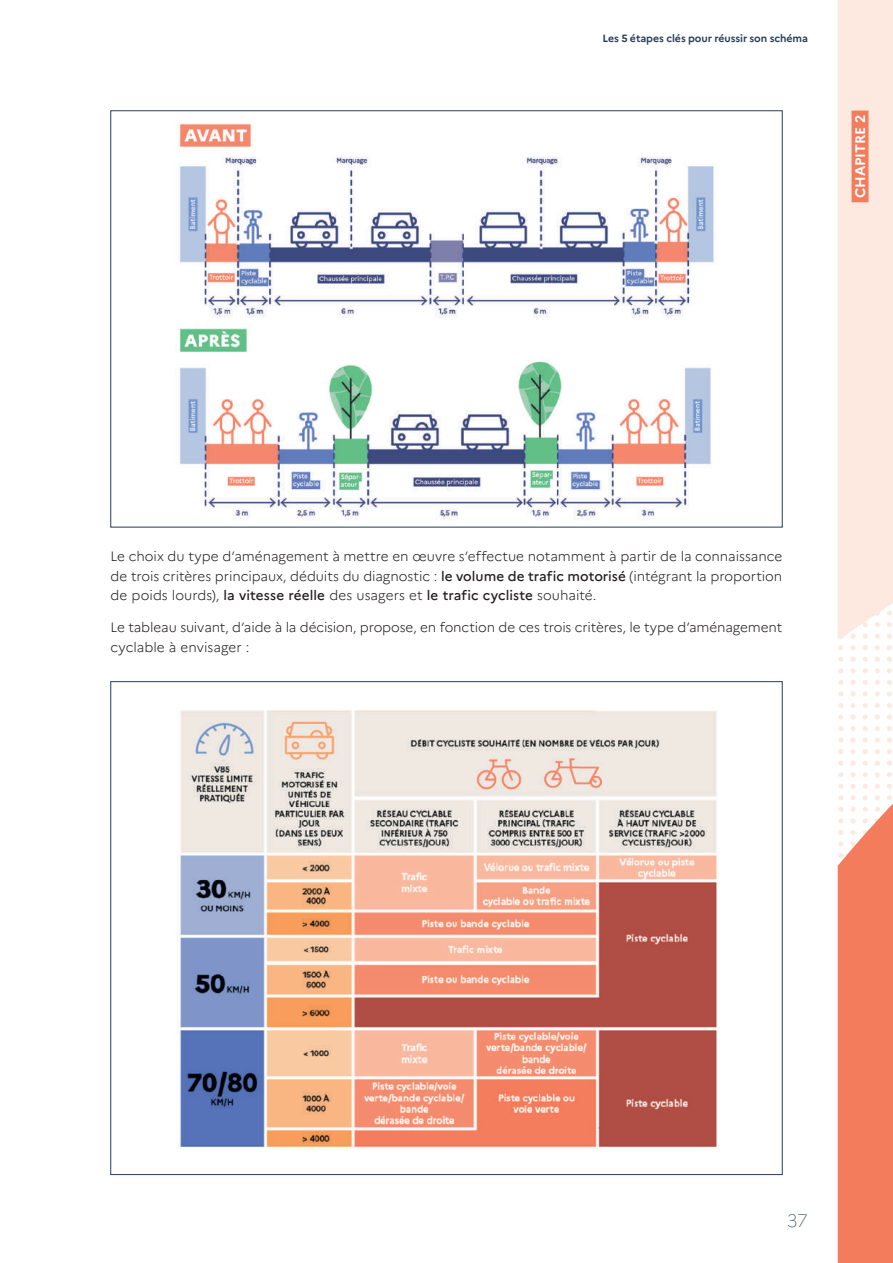
<style>
.page{position:relative;width:893px;height:1263px;background:#fff}
.page>*{position:absolute;margin:0;border:0;box-sizing:border-box;transform-origin:0 0}
.t1{font:100 18px "Marianne";color:#263e58}
.t2{font:700 13.8px "Marianne";letter-spacing:-.005em;color:#fff}
.t3{font:300 13.5px/19.5px "Marianne";letter-spacing:-.01em;color:#231f20;text-align:justify}
.t4{font:700 10.5px "Marianne";letter-spacing:-.005em;color:#263e58}
.s1{font-weight:500}
</style>
<div class="page">
<svg style="left:838px;top:761px;width:54px;height:5px"></svg>
<svg style="left:838px;top:749px;width:54px;height:5px"></svg>
<svg style="left:838px;top:737px;width:54px;height:6px"></svg>
<svg style="left:838px;top:726px;width:54px;height:5px"></svg>
<svg style="left:838px;top:714px;width:54px;height:6px"></svg>
<svg style="left:838px;top:703px;width:54px;height:5px"></svg>
<svg style="left:838px;top:691px;width:54px;height:5px"></svg>
<svg style="left:838px;top:680px;width:54px;height:5px"></svg>
<svg style="left:838px;top:668px;width:54px;height:5px"></svg>
<svg style="left:838px;top:657px;width:54px;height:5px"></svg>
<svg style="left:838px;top:645px;width:54px;height:5px"></svg>
<div style="left:838px;top:0;width:55px;height:639px;background:#fde9df"></div>
<svg style="left:838px;top:772px;width:55px;height:491px;background:#f48c70"></svg>
<div style="left:851px;top:111px;width:17px;height:91px;background:#f37c5d"></div>
<img style="left:179px;top:122px;width:535px;height:398px">
<img style="left:177px;top:710px;width:541px;height:439px">
<p class="t4" style="left:603px;top:30px;width:207px">Les 5 étapes clés pour réussir son schéma</p>
<p class="t2" style="left:849px;top:198px;width:85px;rotate:-90deg">CHAPITRE 2</p>
<p class="t3" style="left:111px;top:547px;width:673px">Le choix du type d’aménagement à mettre en œuvre s’effectue notamment à partir de la connaissance de trois critères principaux, déduits du diagnostic : <span class="s1">le volume de trafic motorisé</span> (intégrant la proportion de poids lourds), <span class="s1">la vitesse réelle</span> des usagers et <span class="s1">le trafic cycliste</span> souhaité.</p>
<p class="t3" style="left:111px;top:618px;width:673px">Le tableau suivant, d’aide à la décision, propose, en fonction de ces trois critères, le type d’aménagement cyclable à envisager :</p>
<h1 class="t1" style="left:787px;top:1207px;width:23px">37</h1>
</div>
